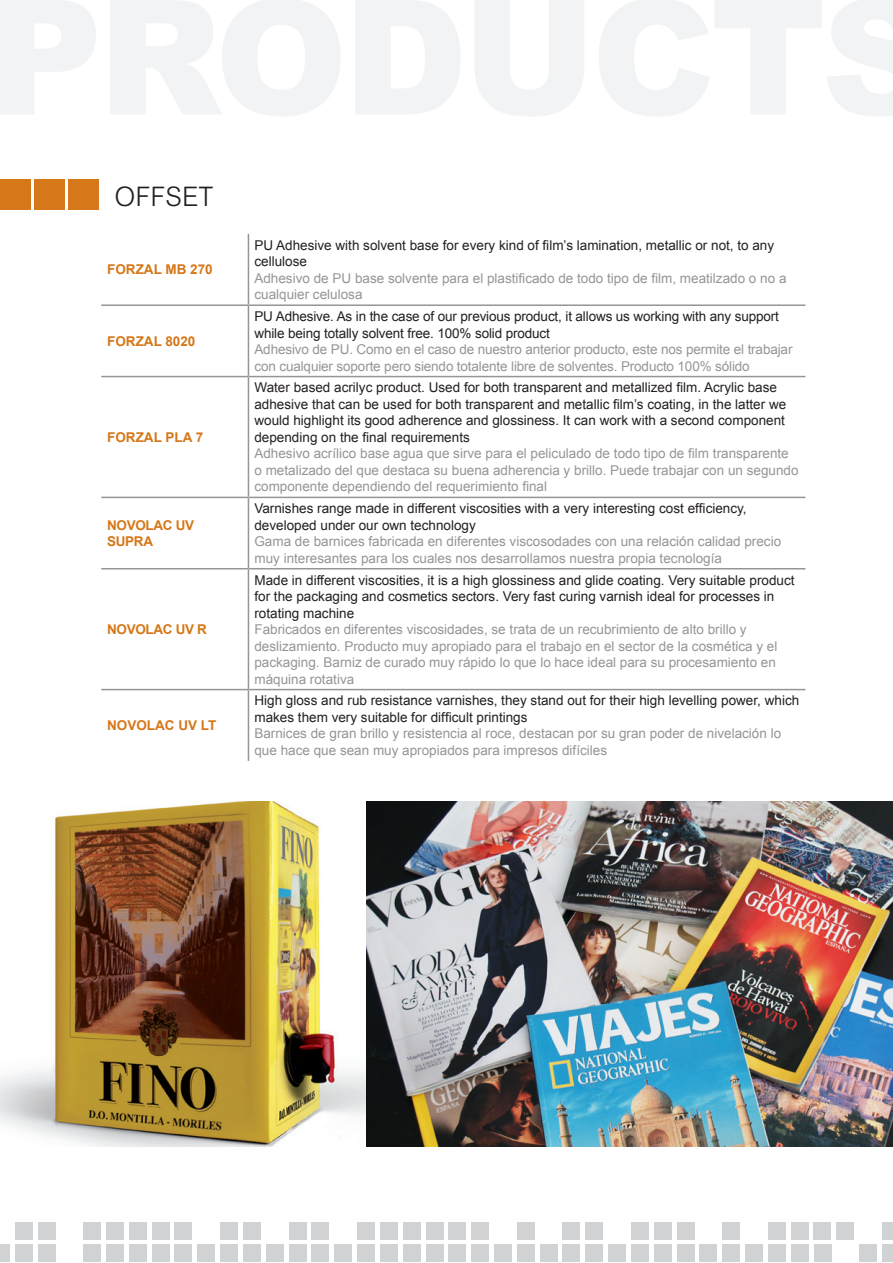
<style>
.page{position:relative;width:893px;height:1263px;background:#fff}
.page>*{position:absolute;margin:0;border:0;box-sizing:border-box;transform-origin:0 0}
.t1{font:300 27px "Arial";color:#231f20}
.t2{font:13.5px/16.5px "Arial";color:#939598}
.t3{font:13.5px/16.5px "Arial";color:#231f20}
.t4{font:700 13.5px "Arial";color:#d67719}
.t5{font:700 13.5px/16.5px "Arial";letter-spacing:-.025em;color:#d67719}
</style>
<div class="page">
<div style="left:882px;top:1244px;width:11px;height:17px;background:#d1d2d4"></div>
<div style="left:859px;top:1244px;width:18px;height:17px;background:#d1d2d4"></div>
<div style="left:814px;top:1244px;width:17px;height:17px;background:#d1d2d4"></div>
<div style="left:791px;top:1244px;width:17px;height:17px;background:#d1d2d4"></div>
<div style="left:768px;top:1244px;width:18px;height:17px;background:#d1d2d4"></div>
<div style="left:745px;top:1244px;width:18px;height:17px;background:#d1d2d4"></div>
<div style="left:722px;top:1244px;width:18px;height:17px;background:#d1d2d4"></div>
<div style="left:700px;top:1244px;width:17px;height:17px;background:#d1d2d4"></div>
<div style="left:677px;top:1244px;width:17px;height:17px;background:#d1d2d4"></div>
<div style="left:654px;top:1244px;width:17px;height:17px;background:#d1d2d4"></div>
<div style="left:631px;top:1244px;width:18px;height:17px;background:#d1d2d4"></div>
<div style="left:608px;top:1244px;width:18px;height:17px;background:#d1d2d4"></div>
<div style="left:585px;top:1244px;width:18px;height:17px;background:#d1d2d4"></div>
<div style="left:563px;top:1244px;width:17px;height:17px;background:#d1d2d4"></div>
<div style="left:540px;top:1244px;width:17px;height:17px;background:#d1d2d4"></div>
<div style="left:517px;top:1244px;width:18px;height:17px;background:#d1d2d4"></div>
<div style="left:494px;top:1244px;width:18px;height:17px;background:#d1d2d4"></div>
<div style="left:471px;top:1244px;width:18px;height:17px;background:#d1d2d4"></div>
<div style="left:448px;top:1244px;width:18px;height:17px;background:#d1d2d4"></div>
<div style="left:426px;top:1244px;width:17px;height:17px;background:#d1d2d4"></div>
<div style="left:403px;top:1244px;width:17px;height:17px;background:#d1d2d4"></div>
<div style="left:380px;top:1244px;width:18px;height:17px;background:#d1d2d4"></div>
<div style="left:357px;top:1244px;width:18px;height:17px;background:#d1d2d4"></div>
<div style="left:334px;top:1244px;width:18px;height:17px;background:#d1d2d4"></div>
<div style="left:312px;top:1244px;width:17px;height:17px;background:#d1d2d4"></div>
<div style="left:289px;top:1244px;width:17px;height:17px;background:#d1d2d4"></div>
<div style="left:266px;top:1244px;width:18px;height:17px;background:#d1d2d4"></div>
<div style="left:243px;top:1244px;width:18px;height:17px;background:#d1d2d4"></div>
<div style="left:220px;top:1244px;width:18px;height:17px;background:#d1d2d4"></div>
<div style="left:197px;top:1244px;width:18px;height:17px;background:#d1d2d4"></div>
<div style="left:175px;top:1244px;width:17px;height:17px;background:#d1d2d4"></div>
<div style="left:152px;top:1244px;width:17px;height:17px;background:#d1d2d4"></div>
<div style="left:129px;top:1244px;width:18px;height:17px;background:#d1d2d4"></div>
<div style="left:106px;top:1244px;width:18px;height:17px;background:#d1d2d4"></div>
<div style="left:83px;top:1244px;width:18px;height:17px;background:#d1d2d4"></div>
<div style="left:38px;top:1244px;width:17px;height:17px;background:#d1d2d4"></div>
<div style="left:15px;top:1244px;width:17px;height:17px;background:#d1d2d4"></div>
<div style="left:0;top:1244px;width:10px;height:17px;background:#d1d2d4"></div>
<div style="left:882px;top:1222px;width:11px;height:18px;background:#d1d2d4"></div>
<div style="left:836px;top:1222px;width:18px;height:18px;background:#d1d2d4"></div>
<div style="left:814px;top:1222px;width:17px;height:18px;background:#d1d2d4"></div>
<div style="left:791px;top:1222px;width:17px;height:18px;background:#d1d2d4"></div>
<div style="left:768px;top:1222px;width:18px;height:18px;background:#d1d2d4"></div>
<div style="left:722px;top:1222px;width:18px;height:18px;background:#d1d2d4"></div>
<div style="left:677px;top:1222px;width:17px;height:18px;background:#d1d2d4"></div>
<div style="left:654px;top:1222px;width:17px;height:18px;background:#d1d2d4"></div>
<div style="left:631px;top:1222px;width:18px;height:18px;background:#d1d2d4"></div>
<div style="left:585px;top:1222px;width:18px;height:18px;background:#d1d2d4"></div>
<div style="left:563px;top:1222px;width:17px;height:18px;background:#d1d2d4"></div>
<div style="left:517px;top:1222px;width:18px;height:18px;background:#d1d2d4"></div>
<div style="left:471px;top:1222px;width:18px;height:18px;background:#d1d2d4"></div>
<div style="left:448px;top:1222px;width:18px;height:18px;background:#d1d2d4"></div>
<div style="left:426px;top:1222px;width:17px;height:18px;background:#d1d2d4"></div>
<div style="left:403px;top:1222px;width:17px;height:18px;background:#d1d2d4"></div>
<div style="left:380px;top:1222px;width:18px;height:18px;background:#d1d2d4"></div>
<div style="left:357px;top:1222px;width:18px;height:18px;background:#d1d2d4"></div>
<div style="left:312px;top:1222px;width:17px;height:18px;background:#d1d2d4"></div>
<div style="left:289px;top:1222px;width:17px;height:18px;background:#d1d2d4"></div>
<div style="left:243px;top:1222px;width:18px;height:18px;background:#d1d2d4"></div>
<div style="left:220px;top:1222px;width:18px;height:18px;background:#d1d2d4"></div>
<div style="left:175px;top:1222px;width:17px;height:18px;background:#d1d2d4"></div>
<div style="left:152px;top:1222px;width:17px;height:18px;background:#d1d2d4"></div>
<div style="left:129px;top:1222px;width:18px;height:18px;background:#d1d2d4"></div>
<div style="left:106px;top:1222px;width:18px;height:18px;background:#d1d2d4"></div>
<div style="left:83px;top:1222px;width:18px;height:18px;background:#d1d2d4"></div>
<div style="left:38px;top:1222px;width:17px;height:18px;background:#d1d2d4"></div>
<div style="left:15px;top:1222px;width:17px;height:18px;background:#d1d2d4"></div>
<div style="left:34px;top:180px;width:31px;height:30px;background:#d67719"></div>
<div style="left:0;top:180px;width:31px;height:30px;background:#d67719"></div>
<div style="left:68px;top:180px;width:31px;height:30px;background:#d67719"></div>
<img style="left:0;top:802px;width:893px;height:345px">
<hr style="left:248px;top:234px;width:1px;height:70px;background:#939598">
<hr style="left:101px;top:304px;width:147px;height:2px;background:#939598">
<hr style="left:248px;top:304px;width:557px;height:2px;background:#939598">
<hr style="left:248px;top:306px;width:1px;height:70px;background:#939598">
<hr style="left:101px;top:376px;width:147px;height:1px;background:#939598">
<hr style="left:248px;top:376px;width:557px;height:1px;background:#939598">
<hr style="left:248px;top:377px;width:1px;height:120px;background:#939598">
<hr style="left:101px;top:497px;width:147px;height:1px;background:#939598">
<hr style="left:248px;top:497px;width:557px;height:1px;background:#939598">
<hr style="left:248px;top:498px;width:1px;height:70px;background:#939598">
<hr style="left:248px;top:569px;width:1px;height:120px;background:#939598">
<hr style="left:101px;top:689px;width:147px;height:1px;background:#939598">
<hr style="left:248px;top:689px;width:557px;height:1px;background:#939598">
<hr style="left:248px;top:690px;width:1px;height:71px;background:#939598">
<hr style="left:101px;top:568px;width:147px;height:1px;background:#939598">
<hr style="left:248px;top:568px;width:557px;height:1px;background:#939598">
<p class="t1" style="left:114px;top:181px;width:101px">OFFSET</p>
<p class="t4" style="left:107px;top:261px;width:107px">FORZAL MB 270</p>
<p class="t4" style="left:107px;top:332px;width:90px">FORZAL 8020</p>
<p class="t4" style="left:107px;top:428px;width:98px">FORZAL PLA 7</p>
<p class="t5" style="left:107px;top:517px;width:88px">NOVOLAC UV<br>SUPRA</p>
<p class="t5" style="left:107px;top:621px;width:101px">NOVOLAC UV R</p>
<p class="t4" style="left:107px;top:716px;width:111px">NOVOLAC UV LT</p>
<p class="t3" style="left:254px;top:237px;width:521px">PU Adhesive with solvent base for every kind of film’s lamination, metallic or not, to any cellulose</p>
<p class="t2" style="left:254px;top:270px;width:534px">Adhesivo de PU base solvente para el plastificado de todo tipo de film, meatilzado o no a cualquier celulosa</p>
<p class="t3" style="left:254px;top:308px;width:526px">PU Adhesive. As in the case of our previous product, it allows us working with any support while being totally solvent free. 100% solid product</p>
<p class="t2" style="left:254px;top:341px;width:539px">Adhesivo de PU. Como en el caso de nuestro anterior producto, este nos permite el trabajar con cualquier soporte pero siendo totalente libre de solventes. Producto 100% sólido</p>
<p class="t3" style="left:254px;top:379px;width:533px">Water based acrilyc product. Used for both transparent and metallized film. Acrylic base adhesive that can be used for both transparent and metallic film’s coating, in the latter we would highlight its good adherence and glossiness. It can work with a second component depending on the final requirements</p>
<p class="t2" style="left:254px;top:445px;width:546px">Adhesivo acrílico base agua que sirve para el peliculado de todo tipo de film transparente o metalizado del que destaca su buena adherencia y brillo. Puede trabajar con un segundo componente dependiendo del requerimiento final</p>
<p class="t3" style="left:254px;top:500px;width:494px">Varnishes range made in different viscosities with a very interesting cost efficiency, developed under our own technology</p>
<p class="t2" style="left:254px;top:533px;width:528px">Gama de barnices fabricada en diferentes viscosodades con una relación calidad precio muy interesantes para los cuales nos desarrollamos nuestra propia tecnología</p>
<p class="t3" style="left:254px;top:572px;width:542px">Made in different viscosities, it is a high glossiness and glide coating. Very suitable product for the packaging and cosmetics sectors. Very fast curing varnish ideal for processes in rotating machine</p>
<p class="t2" style="left:254px;top:621px;width:524px">Fabricados en diferentes viscosidades, se trata de un recubrimiento de alto brillo y deslizamiento. Producto muy apropiado para el trabajo en el sector de la cosmética y el packaging. Barniz de curado muy rápido lo que lo hace ideal para su procesamiento en máquina rotativa</p>
<p class="t3" style="left:254px;top:692px;width:546px">High gloss and rub resistance varnishes, they stand out for their high levelling power, which makes them very suitable for difficult printings</p>
<p class="t2" style="left:254px;top:725px;width:528px">Barnices de gran brillo y resistencia al roce, destacan por su gran poder de nivelación lo que hace que sean muy apropiados para impresos difíciles</p>
</div>
